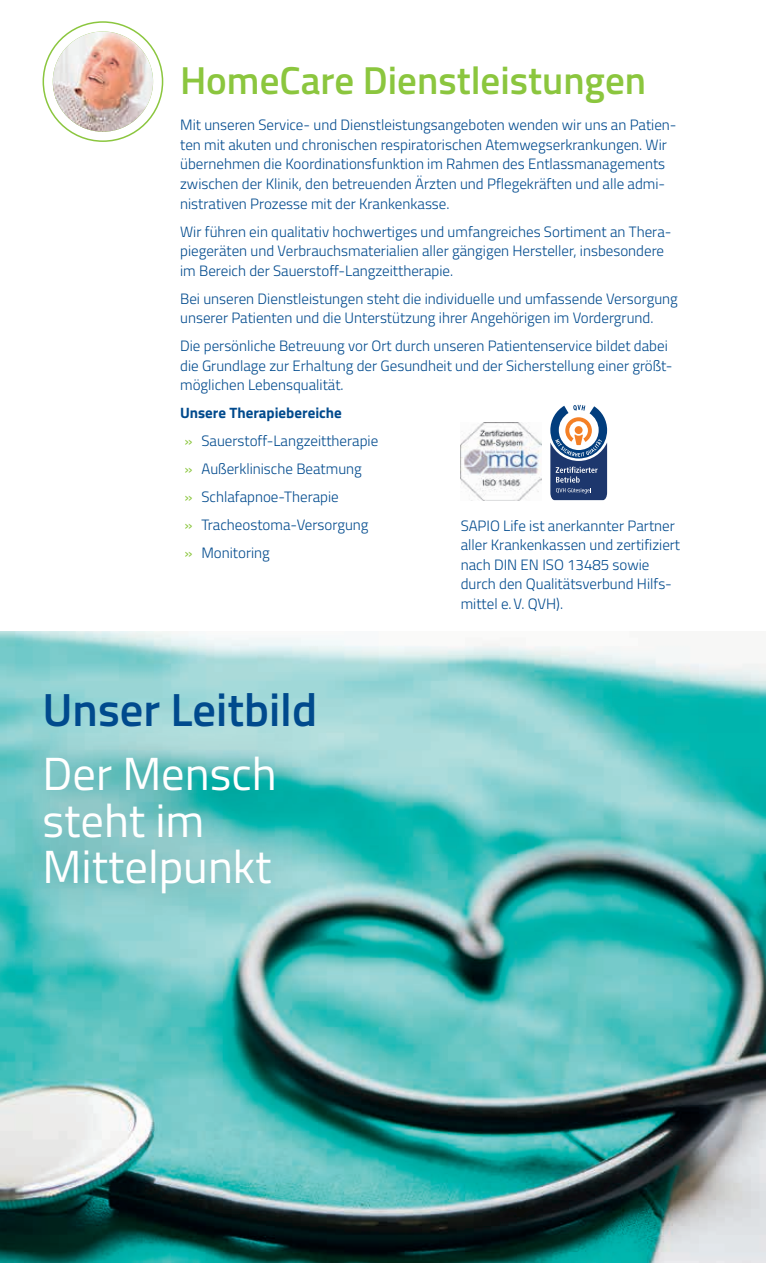
<style>
.page{position:relative;width:766px;height:1263px;background:#fff}
.page>*{position:absolute;margin:0;border:0;box-sizing:border-box;transform-origin:0 0}
.t1{font:46.5px/46.5px "Titillium Web";color:#fff}
.t2{font:600 46.5px "Titillium Web";color:#004a8d}
.t3{font:600 39px "Titillium Web";color:#8bc63e}
.t4{font:300 15px/19.5px "Titillium Web";color:#004a8d}
.s1{font-weight:700}
.s2{font-weight:400;color:#8bc63e}
</style>
<div class="page">
<img style="left:0;top:631px;width:765px;height:632px">
<div style="left:8px;top:720px;width:304px;height:207px;background:#231f20;opacity:.35"></div>
<div style="left:43px;top:21px;width:120px;height:121px;border:2px solid #8bc63e;border-radius:50%"></div>
<img style="left:53px;top:31px;width:100px;height:101px;border-radius:50px">
<svg style="left:550px;top:405px;width:57px;height:95px"></svg>
<img style="left:460px;top:423px;width:81px;height:77px">
<h2 class="t3" style="left:180px;top:51px;width:467px">HomeCare Dienstleistungen</h2>
<p class="t4" style="left:180px;top:115px;width:498px">Mit unseren Service- und Dienstleistungsangeboten wenden wir uns an Patien&shy;ten mit akuten und chronischen respiratorischen Atemwegserkrankungen. Wir übernehmen die Koordinationsfunktion im Rahmen des Entlassmanagements zwischen der Klinik, den betreuenden Ärzten und Pflegekräften und alle admi&shy;nistrativen Prozesse mit der Krankenkasse.</p>
<p class="t4" style="left:180px;top:221px;width:492px">Wir führen ein qualitativ hochwertiges und umfangreiches Sortiment an Thera&shy;piegeräten und Verbrauchsmaterialien aller gängigen Hersteller, insbesondere im Bereich der Sauerstoff-Langzeittherapie.</p>
<p class="t4" style="left:180px;top:288px;width:499px">Bei unseren Dienstleistungen steht die individuelle und umfassende Versorgung unserer Patienten und die Unterstützung ihrer Angehörigen im Vordergrund.</p>
<p class="t4" style="left:180px;top:335px;width:494px">Die persönliche Betreuung vor Ort durch unseren Patientenservice bildet dabei die Grundlage zur Erhaltung der Gesundheit und der Sicherstellung einer größt&shy;möglichen Lebensqualität.</p>
<p class="t4" style="left:180px;top:398px;width:200px;line-height:28px"><span class="s1">Unsere Therapiebereiche<br></span><span class="s2">»</span> Sauerstoff-Langzeittherapie <span class="s2">»</span> Außerklinische Beatmung<br><span class="s2">»</span> Schlafapnoe-Therapie<br><span class="s2">»</span> Tracheostoma-Versorgung<br><span class="s2">»</span> Monitoring</p>
<p class="t4" style="left:460px;top:515px;width:221px">SAPIO Life ist anerkannter Partner aller Krankenkassen und zertifiziert nach DIN EN ISO 13485 sowie durch den Qualitätsverbund Hilfs&shy;mittel e.V. QVH).</p>
<h1 class="t2" style="left:43px;top:675px;width:276px">Unser Leitbild</h1>
<h1 class="t1" style="left:43px;top:748px;width:235px">Der Mensch steht im<br>Mittelpunkt</h1>
</div>
